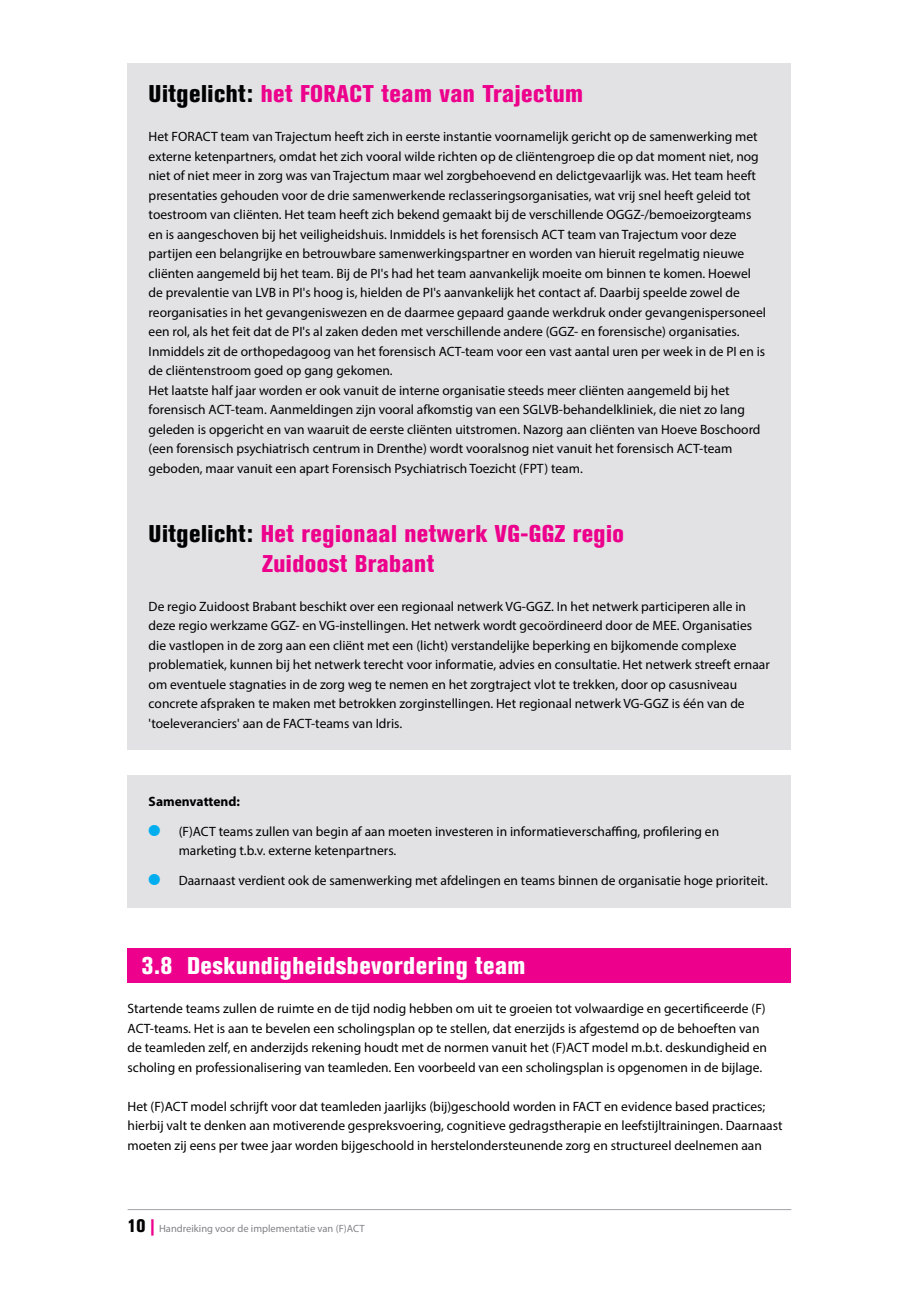
<style>
.page{position:relative;width:919px;height:1289px;background:#fff}
.page>*{position:absolute;margin:0;border:0;box-sizing:border-box;transform-origin:0 0}
.t1{font:800 condensed 24px/30px "Akzidenz Grotesk BQ";letter-spacing:.02em;color:#ec008c}
.t2{font:800 condensed 24px "Akzidenz Grotesk BQ";letter-spacing:.02em;color:#fff}
.t3{font:13.5px/19.5px "Myriad Pro";color:#000}
.t4{font:700 13.5px "Myriad Pro";color:#000}
.t5{font:10.5px "Myriad Pro";color:#808285}
.s1{color:#000101}
.s2{font-family:"Monotype Sorts";font-size:15px;color:#00aeef}
.s3{font-family:"Akzidenz Grotesk BQ";font-weight:800;font-stretch:condensed;font-size:18px;color:#000}
.s4{font-family:"Akzidenz Grotesk BQ";font-weight:800;font-stretch:condensed;font-size:18px;color:#ec008c}
</style>
<div class="page">
<div style="left:128px;top:64px;width:663px;height:686px;background:#e2e2e5"></div>
<div style="left:128px;top:775px;width:663px;height:133px;background:#e2e2e5"></div>
<div style="left:128px;top:948px;width:663px;height:34px;background:#ec008c"></div>
<hr style="left:128px;top:1209px;width:663px;height:1px;background:#414152">
<h1 class="t1" style="left:149px;top:79px;width:436px"><span class="s1">Uitgelicht:</span> het FORACT team van Trajectum</h1>
<p class="t3" style="left:149px;top:126px;width:618px">Het FORACT team van Trajectum heeft zich in eerste instantie voornamelijk gericht op de samenwerking met externe ketenpartners, omdat het zich vooral wilde richten op de cliëntengroep die op dat moment niet, nog niet of niet meer in zorg was van Trajectum maar wel zorgbehoevend en delictgevaarlijk was. Het team heeft presentaties gehouden voor de drie samenwerkende reclasseringsorganisaties, wat vrij snel heeft geleid tot toestroom van cliënten. Het team heeft zich bekend gemaakt bij de verschillende OGGZ-/bemoeizorgteams en is aangeschoven bij het veiligheidshuis. Inmiddels is het forensisch ACT team van Trajectum voor deze partijen een belangrijke en betrouwbare samenwerkingspartner en worden van hieruit regelmatig nieuwe cliënten aangemeld bij het team. Bij de PI's had het team aanvankelijk moeite om binnen te komen. Hoewel de prevalentie van LVB in PI's hoog is, hielden de PI's aanvankelijk het contact af. Daarbij speelde zowel de reorganisaties in het gevangeniswezen en de daarmee gepaard gaande werkdruk onder gevangenispersoneel een rol, als het feit dat de PI's al zaken deden met verschillende andere (GGZ- en forensische) organisaties.<br>Inmiddels zit de orthopedagoog van het forensisch ACT-team voor een vast aantal uren per week in de PI en is de cliëntenstroom goed op gang gekomen.<br>Het laatste half jaar worden er ook vanuit de interne organisatie steeds meer cliënten aangemeld bij het forensisch ACT-team. Aanmeldingen zijn vooral afkomstig van een SGLVB-behandelkliniek, die niet zo lang geleden is opgericht en van waaruit de eerste cliënten uitstromen. Nazorg aan cliënten van Hoeve Boschoord (een forensisch psychiatrisch centrum in Drenthe) wordt vooralsnog niet vanuit het forensisch ACT-team geboden, maar vanuit een apart Forensisch Psychiatrisch Toezicht (FPT) team.</p>
<h1 class="t1" style="left:262px;top:518px;width:363px;text-indent:-114px"><span class="s1">Uitgelicht:</span> Het regionaal netwerk VG-GGZ regio<br>Zuidoost Brabant</h1>
<p class="t3" style="left:149px;top:596px;width:622px">De regio Zuidoost Brabant beschikt over een regionaal netwerk VG-GGZ. In het netwerk participeren alle in deze regio werkzame GGZ- en VG-instellingen. Het netwerk wordt gecoördineerd door de MEE. Organisaties die vastlopen in de zorg aan een cliënt met een (licht) verstandelijke beperking en bijkomende complexe problematiek, kunnen bij het netwerk terecht voor informatie, advies en consultatie. Het netwerk streeft ernaar om eventuele stagnaties in de zorg weg te nemen en het zorgtraject vlot te trekken, door op casusniveau concrete afspraken te maken met betrokken zorginstellingen. Het regionaal netwerk VG-GGZ is één van de 'toeleveranciers' aan de FACT-teams van Idris.</p>
<p class="t4" style="left:149px;top:792px;width:93px">Samenvattend:</p>
<p class="t3" style="left:179px;top:821px;width:542px;text-indent:-30px"><span class="s2">l</span> (F)ACT teams zullen van begin af aan moeten investeren in informatieverschaffing, profilering en marketing t.b.v. externe ketenpartners.</p>
<p class="t3" style="left:149px;top:870px;width:620px"><span class="s2">l</span> Daarnaast verdient ook de samenwerking met afdelingen en teams binnen de organisatie hoge prioriteit.</p>
<h1 class="t2" style="left:142px;top:951px;width:385px">3.8 Deskundigheidsbevordering team</h1>
<p class="t3" style="left:128px;top:998px;width:640px">Startende teams zullen de ruimte en de tijd nodig hebben om uit te groeien tot volwaardige en gecertificeerde (F)<br>ACT-teams. Het is aan te bevelen een scholingsplan op te stellen, dat enerzijds is afgestemd op de behoeften van de teamleden zelf, en anderzijds rekening houdt met de normen vanuit het (F)ACT model m.b.t. deskundigheid en scholing en professionalisering van teamleden. Een voorbeeld van een scholingsplan is opgenomen in de bijlage.</p>
<p class="t3" style="left:128px;top:1095px;width:656px">Het (F)ACT model schrijft voor dat teamleden jaarlijks (bij)geschoold worden in FACT en evidence based practices; hierbij valt te denken aan motiverende gespreksvoering, cognitieve gedragstherapie en leefstijltrainingen. Daarnaast moeten zij eens per twee jaar worden bijgeschoold in herstelondersteunende zorg en structureel deelnemen aan</p>
<p class="t5" style="left:128px;top:1222px;width:238px"><span class="s3">10</span> <span class="s4">|</span> Handreiking voor de implementatie van (F)ACT</p>
</div>
